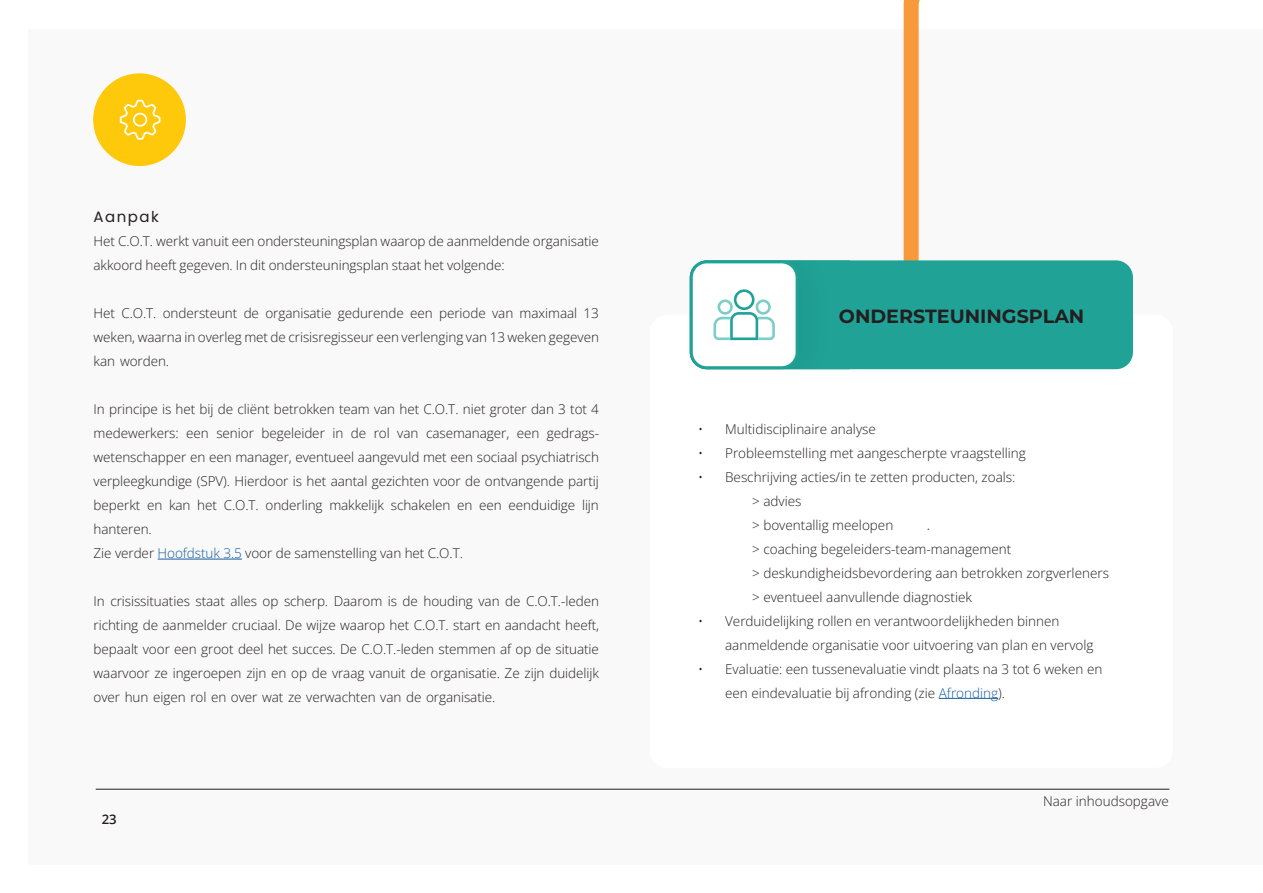
<style>
.page{position:relative;width:1263px;height:893px;background:#fff}
.page>*{position:absolute;margin:0;border:0;box-sizing:border-box;transform-origin:0 0}
.Big_Title{font:700 19.05px "Montserrat";color:#231f20}
.Body_Text{font:15px "Poppins";letter-spacing:.1em;color:#231f20}
.t1{font:300 15px "Poppins";color:#585b5c}
.Body_Text-2{font:300 13.5px/24px "Open Sans";color:#231f20}
.t2{font:600 13.2px "Open Sans";color:#231f20}
.s1{color:#175d9e}
</style>
<div class="page">
<div style="left:29px;top:29px;width:1234px;height:835px;background:#f7f7f8"></div>
<svg style="left:903px;top:0;width:230px;height:273px"></svg>
<div style="left:650px;top:315px;width:523px;height:453px;background:#fff;border-radius:17px"></div>
<div style="left:690px;top:260px;width:443px;height:109px;background:#21a296;border-radius:17px"></div>
<svg style="left:690px;top:260px;width:109px;height:109px;background:#d9efed"></svg>
<hr style="left:939px;top:698px;width:59px;height:1px;background:#175d9e">
<div style="left:93px;top:73px;width:93px;height:93px;background:#fec80b;border-radius:50%"></div>
<svg style="left:120px;top:100px;width:40px;height:40px"></svg>
<hr style="left:158px;top:559px;width:84px;height:1px;background:#175d9e">
<hr style="left:96px;top:789px;width:1073px;height:1px;background:#231f20">
<p class="Body_Text" style="left:94px;top:208px;width:67px">Aanpak</p>
<p class="Body_Text-2" style="left:94px;top:229px;width:507px">Het C.O.T. werkt vanuit een ondersteuningsplan waarop de aanmeldende organisatie akkoord heeft gegeven. In dit ondersteuningsplan staat het volgende:</p>
<p class="Body_Text-2" style="left:94px;top:301px;width:507px;text-align:justify">Het C.O.T. ondersteunt de organisatie gedurende een periode van maximaal 13 weken, waarna in overleg met de crisisregisseur een verlenging van 13 weken gegeven kan worden.</p>
<p class="Body_Text-2" style="left:94px;top:397px;width:507px;text-align:justify">In principe is het bij de cliënt betrokken team van het C.O.T. niet groter dan 3 tot 4 medewerkers: een senior begeleider in de rol van casemanager, een gedrags&shy;wetenschapper en een manager, eventueel aangevuld met een sociaal psychiatrisch verpleegkundige (SPV). Hierdoor is het aantal gezichten voor de ontvangende partij beperkt en kan het C.O.T. onderling makkelijk schakelen en een eenduidige lijn hanteren.</p>
<p class="Body_Text-2" style="left:94px;top:541px;width:371px">Zie verder <span class="s1">Hoofdstuk 3.5</span> voor de samenstelling van het C.O.T.</p>
<p class="Body_Text-2" style="left:94px;top:589px;width:507px;text-align:justify">In crisissituaties staat alles op scherp. Daarom is de houding van de C.O.T.-leden richting de aanmelder cruciaal. De wijze waarop het C.O.T. start en aandacht heeft, bepaalt voor een groot deel het succes. De C.O.T.-leden stemmen af op de situatie waarvoor ze ingeroepen zijn en op de vraag vanuit de organisatie. Ze zijn duidelijk over hun eigen rol en over wat ze verwachten van de organisatie.</p>
<p class="t2" style="left:102px;top:810px;width:17px">23</p>
<p class="Big_Title" style="left:839px;top:302px;width:247px">ONDERSTEUNINGSPLAN</p>
<p class="Body_Text-2" style="left:698px;top:416px;width:179px">• Multidisciplinaire analyse</p>
<p class="Body_Text-2" style="left:698px;top:440px;width:329px">• Probleemstelling met aangescherpte vraagstelling</p>
<p class="Body_Text-2" style="left:698px;top:464px;width:319px">• Beschrijving acties/in te zetten producten, zoals:</p>
<p class="Body_Text-2" style="left:752px;top:488px;width:51px">&gt; advies</p>
<p class="Body_Text-2" style="left:752px;top:512px;width:143px">&gt; boventallig meelopen</p>
<p class="Body_Text-2" style="left:752px;top:536px;width:261px">&gt; coaching begeleiders-team-management</p>
<p class="Body_Text-2" style="left:752px;top:560px;width:358px">&gt; deskundigheidsbevordering aan betrokken zorgverleners</p>
<p class="Body_Text-2" style="left:752px;top:584px;width:221px">&gt; eventueel aanvullende diagnostiek</p>
<p class="Body_Text-2" style="left:725px;top:608px;width:370px;text-indent:-27px">• Verduidelijking rollen en verantwoordelijkheden binnen aanmeldende organisatie voor uitvoering van plan en vervolg</p>
<p class="Body_Text-2" style="left:725px;top:656px;width:379px;text-indent:-27px">• Evaluatie: een tussenevaluatie vindt plaats na 3 tot 6 weken en een eindevaluatie bij afronding (zie <span class="s1">Afronding</span>).</p>
<p class="t1" style="left:927px;top:516px;width:4px">.</p>
<p class="Body_Text-2" style="left:1043px;top:789px;width:127px">Naar inhoudsopgave</p>
</div>
